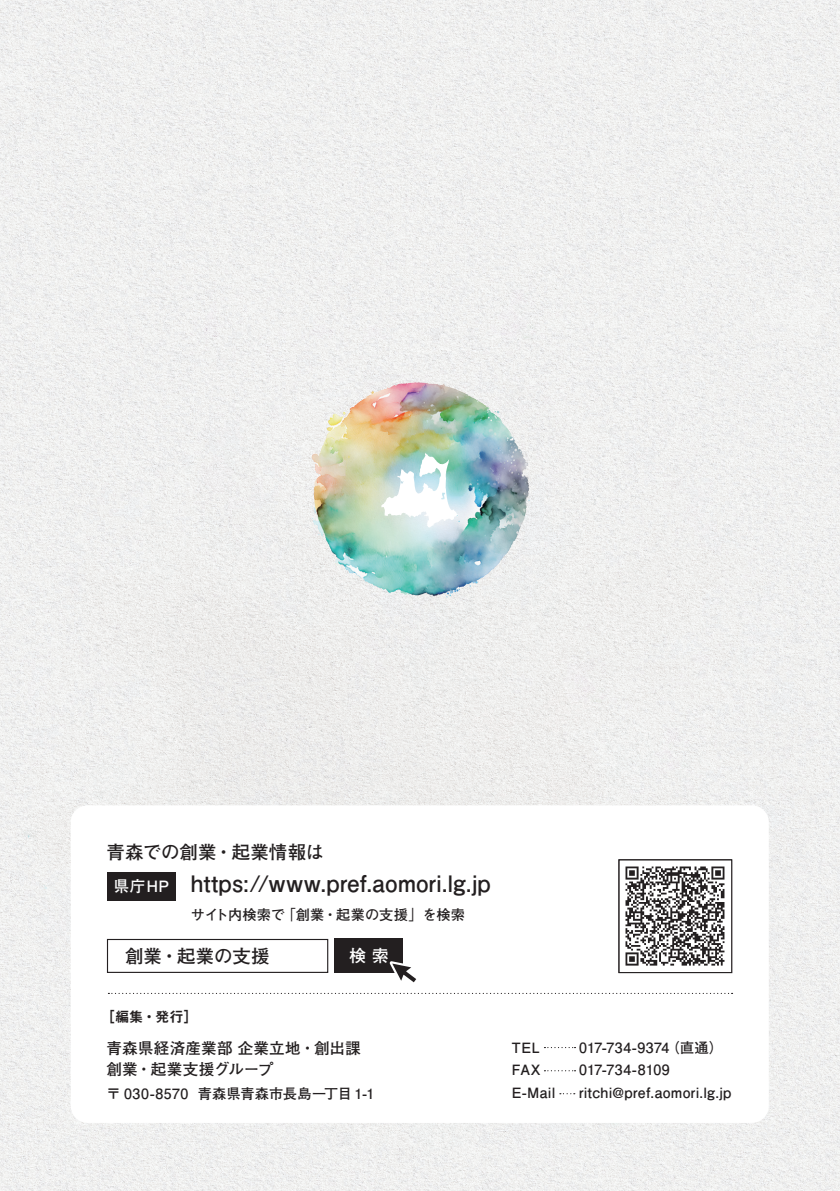
<style>
.page{position:relative;width:840px;height:1191px;background:#fff}
.page>*{position:absolute;margin:0;border:0;box-sizing:border-box;transform-origin:0 0}
.t1{font:700 22.6px "Futo Go B101 Pr 6 N";color:#231f20}
.t2{font:700 18.4px "Futo Go B101 Pr 6 N";color:#231f20}
.t3{font:700 17px "Futo Go B101 Pr 6 N";color:#fff}
.t4{font:700 15.6px/21.2px "Futo Go B101 Pr 6 N";letter-spacing:.005em;color:#231f20}
.t5{font:700 14.2px "Futo Go B101 Pr 6 N";letter-spacing:.015em;color:#231f20}
.t6{font:14.2px "Midashi Go Pr 6 N MB31";color:#231f20}
.s1{font-size:15.6px;color:#fff}
</style>
<div class="page">
<img style="left:0;top:0;width:839px;height:1191px">
<div style="left:71px;top:805px;width:697px;height:318px;background:#fff;border-radius:17px"></div>
<div style="left:107px;top:872px;width:68px;height:28px;background:#231f20"></div>
<div style="left:107px;top:939px;width:221px;height:34px;border:1px solid #231f20"></div>
<div style="left:335px;top:939px;width:68px;height:34px;background:#231f20"></div>
<svg style="left:108px;top:960px;width:624px;height:34px"></svg>
<img style="left:620px;top:866px;width:109px;height:104px">
<div style="left:618px;top:859px;width:113px;height:114px;border:1px solid #231f20"></div>
<svg style="left:544px;top:1047px;width:31px;height:1px"></svg>
<svg style="left:544px;top:1070px;width:31px;height:1px"></svg>
<img style="left:306px;top:379px;width:227px;height:222px">
<svg style="left:381px;top:452px;width:77px;height:75px"></svg>
<p class="t2" style="left:107px;top:837px;width:219px">青森での創業・起業情報は</p>
<h1 class="t1" style="left:114px;top:865px;width:378px"><span class="s1">県庁HP</span> https://www.pref.aomori.lg.jp</h1>
<p class="t5" style="left:191px;top:903px;width:275px">サイト内検索で「創業・起業の支援」を検索</p>
<p class="t2" style="left:125px;top:941px;width:146px">創業・起業の支援</p>
<p class="t3" style="left:349px;top:942px;width:41px">検 索</p>
<p class="t6" style="left:101px;top:1004px;width:98px">［編集・発行］</p>
<p class="t4" style="left:106px;top:1036px;width:255px">青森県経済産業部 企業立地・創出課創業・起業支援グループ</p>
<p class="t5" style="left:106px;top:1082px;width:269px">〒 030-8570 青森県青森市長島一丁目 1-1</p>
<p class="t5" style="left:511px;top:1036px;width:29px">TEL</p>
<p class="t5" style="left:578px;top:1036px;width:146px">017-734-9374（直通）</p>
<p class="t5" style="left:511px;top:1058px;width:30px">FAX</p>
<p class="t5" style="left:578px;top:1058px;width:92px">017-734-8109</p>
<p class="t5" style="left:511px;top:1081px;width:45px">E-Mail</p>
<p class="t5" style="left:578px;top:1081px;width:154px">ritchi@pref.aomori.lg.jp</p>
</div>
